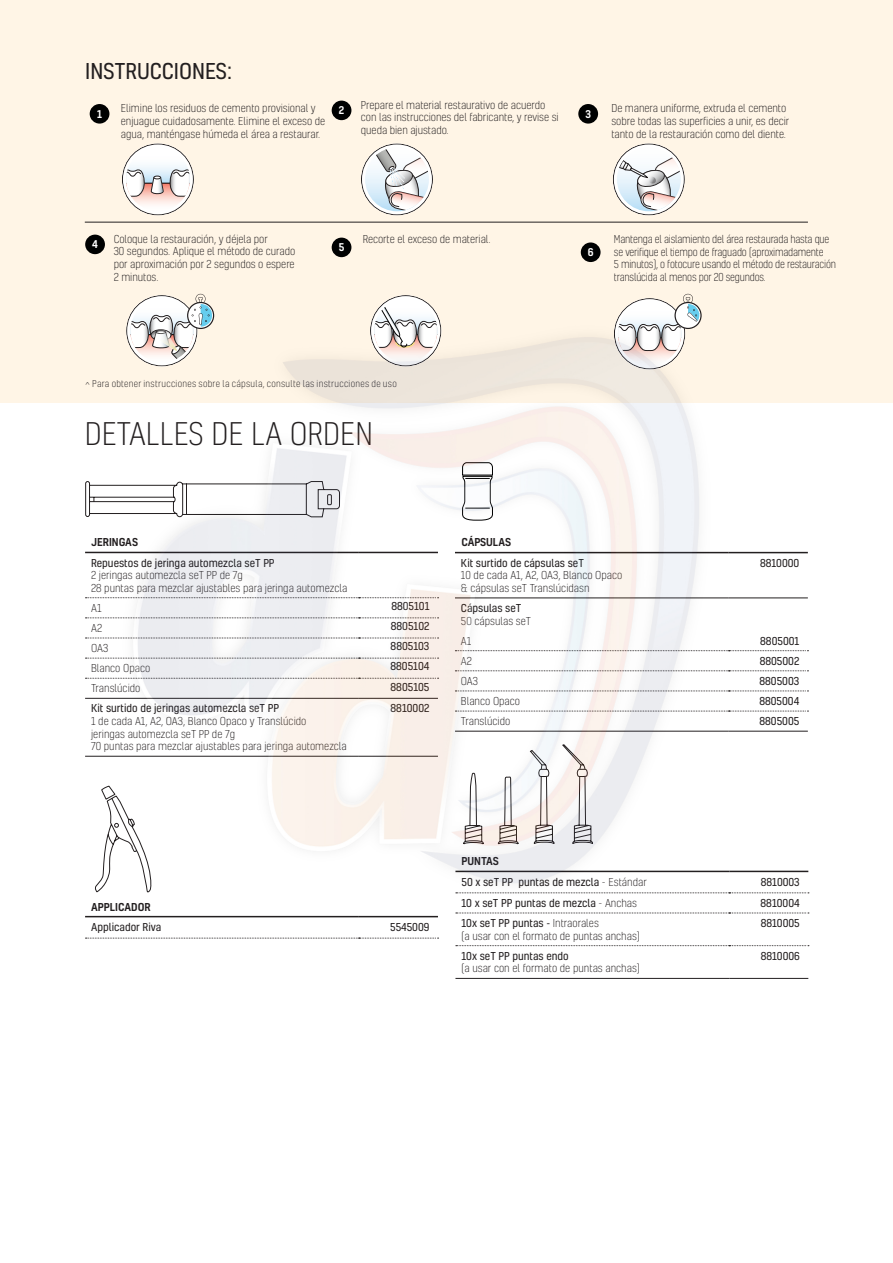
<style>
.page{position:relative;width:893px;height:1263px;background:#fff}
.page>*{position:absolute;margin:0;border:0;box-sizing:border-box;transform-origin:0 0}
.t1{font:300 30px "Kelson";color:#231f20}
.t2{font:21px "Kelson";color:#231f20}
.t3{font:300 10.5px/12.8px "Kelson";letter-spacing:-.005em;color:#231f20}
.t4{font:10.5px/20.1px "Kelson";color:#231f20}
.t5{font:300 10.5px/12.5px "Kelson";letter-spacing:-.005em;color:#231f20;scale:.95 1}
.t6{font:500 10.5px "Kelson";color:#231f20}
.t7{font:500 10.35px "Kelson";color:#fff}
.t8{font:300 9px "Kelson";letter-spacing:.03em;color:#231f20}
.s1{font-weight:500}
.s2{font-weight:300}
.s3{font-weight:400}
</style>
<div class="page">
<img style="left:0;top:0;width:893px;height:979px">
<h2 class="t2" style="left:85px;top:57px;width:148px">INSTRUCCIONES:</h2>
<p class="t3" style="left:121px;top:102px;width:206px">Elimine los residuos de cemento provisional y enjuague cuidadosamente. Elimine el exceso de agua, manténgase húmeda el área a restaurar.</p>
<p class="t3" style="left:361px;top:98px;width:199px">Prepare el material restaurativo de acuerdo con las instrucciones del fabricante, y revise si queda bien ajustado.</p>
<p class="t3" style="left:611px;top:102px;width:179px">De manera uniforme, extruda el cemento sobre todas las superficies a unir, es decir tanto de la restauración como del diente.</p>
<p class="t7" style="left:97px;top:107px;width:6px">1</p>
<p class="t7" style="left:339px;top:103px;width:7px">2</p>
<p class="t7" style="left:585px;top:107px;width:7px">3</p>
<p class="t3" style="left:114px;top:232px;width:183px">Coloque la restauración, y déjela por<br>30 segundos. Aplique el método de curado por aproximación por 2 segundos o espere<br>2 minutos.</p>
<p class="t3" style="left:363px;top:232px;width:129px">Recorte el exceso de material.</p>
<p class="t5" style="left:614px;top:233px;width:235px">Mantenga el aislamiento del área restaurada hasta que se verifique el tiempo de fraguado (aproximadamente<br>5 minutos), o fotocure usando el método de restauración translúcida al menos por 20 segundos.</p>
<p class="t7" style="left:92px;top:237px;width:7px">4</p>
<p class="t7" style="left:339px;top:240px;width:7px">5</p>
<p class="t7" style="left:588px;top:245px;width:7px">6</p>
<p class="t8" style="left:85px;top:378px;width:313px">^ Para obtener instrucciones sobre la cápsula, consulte las instrucciones de uso</p>
<h1 class="t1" style="left:85px;top:414px;width:290px">DETALLES DE LA ORDEN</h1>
<p class="t6" style="left:91px;top:535px;width:48px">JERINGAS</p>
<p class="t4" style="left:91px;top:552px;width:185px">Repuestos de jeringa automezcla seT PP</p>
<p class="t3" style="left:91px;top:569px;width:258px">2 jeringas automezcla seT PP de 7g<br>28 puntas para mezclar ajustables para jeringa automezcla</p>
<p class="t3" style="left:91px;top:601px;width:12px">A1</p>
<p class="t4" style="left:391px;top:596px;width:40px">8805101</p>
<p class="t3" style="left:91px;top:621px;width:13px">A2</p>
<p class="t4" style="left:391px;top:616px;width:40px">8805102</p>
<p class="t3" style="left:91px;top:642px;width:19px">OA3</p>
<p class="t4" style="left:391px;top:636px;width:40px">8805103</p>
<p class="t3" style="left:91px;top:662px;width:61px">Blanco Opaco</p>
<p class="t4" style="left:390px;top:656px;width:41px">8805104</p>
<p class="t3" style="left:91px;top:682px;width:51px">Translúcido</p>
<p class="t4" style="left:391px;top:676px;width:40px">8805105</p>
<p class="t4" style="left:91px;top:698px;width:189px">Kit surtido de jeringas automezcla seT PP</p>
<p class="t3" style="left:91px;top:715px;width:257px">1 de cada A1, A2, OA3, Blanco Opaco y Translúcido<br>jeringas automezcla seT PP de 7g<br>70 puntas para mezclar ajustables para jeringa automezcla</p>
<p class="t4" style="left:391px;top:698px;width:40px">8810002</p>
<p class="t6" style="left:461px;top:535px;width:51px">CÁPSULAS</p>
<p class="t4" style="left:461px;top:552px;width:124px">Kit surtido de cápsulas seT</p>
<p class="t3" style="left:461px;top:569px;width:163px">10 de cada A1, A2, OA3, Blanco Opaco &amp; cápsulas seT Translúcidasn</p>
<p class="t4" style="left:461px;top:598px;width:62px">Cápsulas seT</p>
<p class="t3" style="left:461px;top:610px;width:72px;line-height:20.1px">50 cápsulas seT<br>A1</p>
<p class="t4" style="left:760px;top:552px;width:41px">8810000</p>
<p class="t4" style="left:760px;top:630px;width:41px">8805001</p>
<p class="t3" style="left:461px;top:654px;width:13px">A2</p>
<p class="t4" style="left:760px;top:651px;width:41px">8805002</p>
<p class="t3" style="left:461px;top:674px;width:19px">OA3</p>
<p class="t4" style="left:759px;top:671px;width:41px">8805003</p>
<p class="t3" style="left:461px;top:694px;width:61px">Blanco Opaco</p>
<p class="t4" style="left:759px;top:691px;width:41px">8805004</p>
<p class="t3" style="left:461px;top:715px;width:51px">Translúcido</p>
<p class="t4" style="left:759px;top:711px;width:41px">8805005</p>
<p class="t6" style="left:91px;top:899px;width:61px">APPLICADOR</p>
<p class="t4" style="left:91px;top:916px;width:72px">Applicador Riva</p>
<p class="t4" style="left:390px;top:916px;width:41px">5545009</p>
<p class="t4" style="left:461px;top:851px;width:187px"><span class="s1">PUNTAS<br></span>50 x seT PP puntas de mezcla <span class="s2">- Estándar</span></p>
<p class="t4" style="left:761px;top:871px;width:41px">8810003</p>
<p class="t4" style="left:461px;top:893px;width:177px">10 x seT PP puntas de mezcla <span class="s2">- Anchas</span></p>
<p class="t4" style="left:761px;top:893px;width:41px">8810004</p>
<p class="t3" style="left:461px;top:917px;width:180px"><span class="s3">10x seT PP puntas -</span> Intraorales<br>(a usar con el formato de puntas anchas)</p>
<p class="t4" style="left:761px;top:913px;width:41px">8810005</p>
<p class="t4" style="left:461px;top:945px;width:109px">10x seT PP puntas endo</p>
<p class="t3" style="left:461px;top:962px;width:180px">(a usar con el formato de puntas anchas)</p>
<p class="t4" style="left:761px;top:945px;width:41px">8810006</p>
</div>
